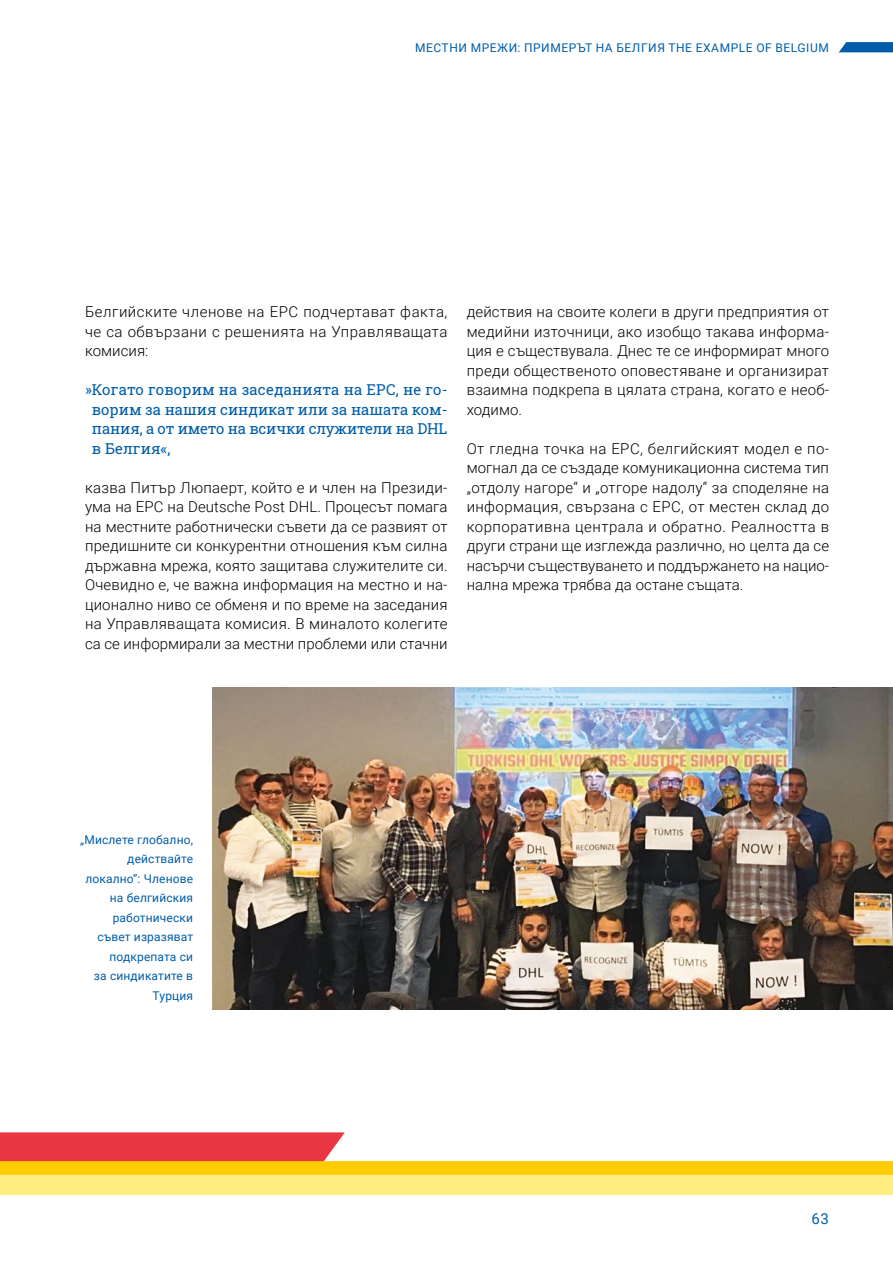
<style>
.page{position:relative;width:893px;height:1263px;background:#fff}
.page>*{position:absolute;margin:0;border:0;box-sizing:border-box;transform-origin:0 0}
._2_1_Copy{font:300 15px/19.5px "Roboto";letter-spacing:.005em;color:#000;text-align:justify}
._3_2_Zitat_Fließtext{font:15px/19.5px "Roboto Slab";letter-spacing:-.01em;color:#005da9;text-align:justify}
.t1{font:15px "Roboto";color:#005da9}
._4_1_BU_rechts{font:12px/19.5px "Roboto";letter-spacing:.01em;color:#005da9;text-align:right}
._4_1_BU_rechts-2{font:12px "Roboto";letter-spacing:.045em;color:#005da9}
</style>
<div class="page">
<svg style="left:839px;top:42px;width:54px;height:10px"></svg>
<svg style="left:0;top:1132px;width:893px;height:63px"></svg>
<div style="left:0;top:1161px;width:893px;height:14px;background:#fc0"></div>
<img style="left:212px;top:688px;width:681px;height:322px">
<p class="_4_1_BU_rechts-2" style="left:415px;top:39px;width:415px">МЕСТНИ МРЕЖИ: ПРИМЕРЪТ НА БЕЛГИЯ THE EXAMPLE OF BELGIUM</p>
<p class="_2_1_Copy" style="left:85px;top:302px;width:364px">Белгийските членове на ЕРС подчертават факта, че са обвързани с решенията на Управляващата комисия:</p>
<p class="_3_2_Zitat_Fließtext" style="left:92px;top:380px;width:357px;text-indent:-7px">»Когато говорим на заседанията на ЕРС, не го&shy;ворим за нашия синдикат или за нашата ком&shy;пания, а от името на всички служители на DHL в Белгия«,</p>
<p class="_2_1_Copy" style="left:85px;top:477px;width:364px">казва Питър Люпаерт, който е и член на Президи&shy;ума на ЕРС на Deutsche Post DHL. Процесът помага на местните работнически съвети да се развият от предишните си конкурентни отношения към силна държавна мрежа, която защитава служителите си.<br>Очевидно е, че важна информация на местно и на&shy;ционално ниво се обменя и по време на заседания на Управляващата комисия. В миналото колегите са се информирали за местни проблеми или стачни</p>
<p class="_2_1_Copy" style="left:467px;top:302px;width:364px">действия на своите колеги в други предприятия от медийни източници, ако изобщо такава информа&shy;ция е съществувала. Днес те се информират много преди общественото оповестяване и организират взаимна подкрепа в цялата страна, когато е необ&shy;ходимо.</p>
<p class="_2_1_Copy" style="left:467px;top:438px;width:364px">От гледна точка на ЕРС, белгийският модел е по&shy;могнал да се създаде комуникационна система тип „отдолу нагоре“ и „отгоре надолу“ за споделяне на информация, свързана с ЕРС, от местен склад до корпоративна централа и обратно. Реалността в други страни ще изглежда различно, но целта да се насърчи съществуването и поддържането на нацио&shy;нална мрежа трябва да остане същата.</p>
<p class="_4_1_BU_rechts" style="left:80px;top:829px;width:114px">„Мислете глобално, действайте локално”: Членове на белгийския работнически съвет изразяват подкрепата си<br>за синдикатите в<br>Турция</p>
<p class="t1" style="left:811px;top:1208px;width:19px">63</p>
</div>
